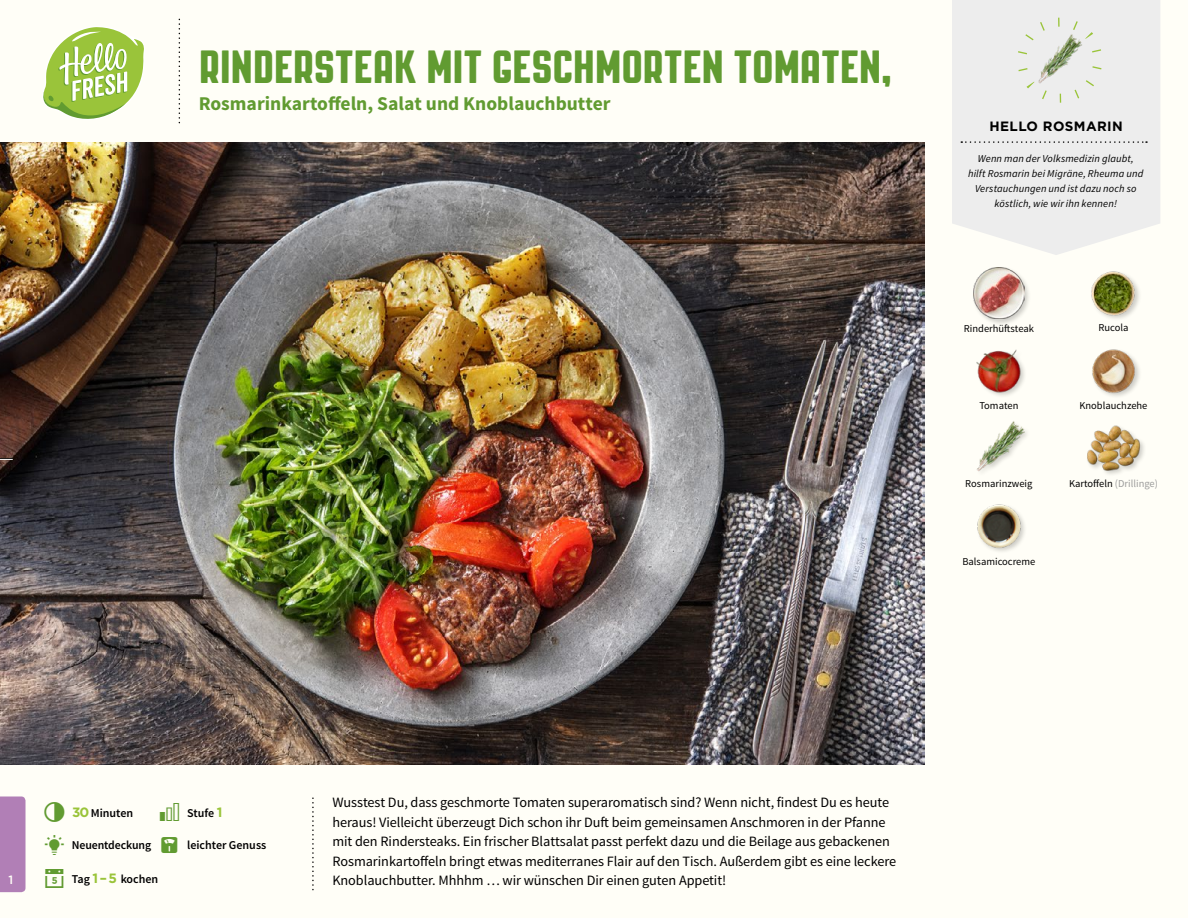
<style>
.page{position:relative;width:1188px;height:918px;background:#fffef7}
.page>*{position:absolute;margin:0;border:0;box-sizing:border-box;transform-origin:0 0}
.t1{font:46.5px "PAG Revolucion";color:#619b31}
.t2{font:700 19.5px "Source Sans Pro";color:#619b31}
.t3{font:14.25px/19.5px "Source Sans Pro";letter-spacing:-.005em;color:#000}
.t4{font:700 13.5px "Gotham";letter-spacing:.03em;color:#000}
.t5{font:600 12px "Source Sans Pro";color:#000}
.t6{font:500 12px "Gotham";color:#fffef7}
.t7{font:italic 10.5px/14.7px "Source Sans Pro";letter-spacing:.01em;color:#000;text-align:center}
.t8{font:10.5px "Source Sans Pro";color:#000}
.t9{font:10.5px "Source Sans Pro";color:#9d9d9c}
.s1{color:#000}
.s2{font-family:"Gotham";font-weight:700;font-size:13.5px;color:#9ac43a}
</style>
<div class="page">
<svg style="left:43px;top:27px;width:101px;height:92px"></svg>
<div style="left:0;top:796px;width:26px;height:96px;background:#b17fb6"></div>
<img style="left:977px;top:504px;width:48px;height:48px">
<div style="left:1086px;top:424px;width:60px;height:53px;background:#000;opacity:.2"></div>
<img style="left:1086px;top:424px;width:56px;height:53px">
<img style="left:977px;top:421px;width:50px;height:51px">
<img style="left:976px;top:349px;width:49px;height:47px">
<img style="left:1092px;top:349px;width:48px;height:48px">
<img style="left:1091px;top:271px;width:48px;height:48px">
<div style="left:972px;top:266px;width:60px;height:60px;background:#000;opacity:.2"></div>
<img style="left:973px;top:268px;width:51px;height:51px">
<div style="left:952px;top:0;width:208px;height:255px;background:#ededed"></div>
<svg style="left:961px;top:141px;width:186px;height:2px"></svg>
<img style="left:1032px;top:33px;width:52px;height:57px">
<div style="left:1017px;top:18px;width:85px;height:85px;border:9px dashed #9ac43a;border-radius:50%"></div>
<img style="left:0;top:142px;width:925px;height:623px">
<svg style="left:0;top:458px;width:13px;height:2px"></svg>
<h1 class="t1" style="left:199px;top:42px;width:695px">RINDERSTEAK MIT GESCHMORTEN TOMATEN,</h1>
<h2 class="t2" style="left:199px;top:91px;width:413px">Rosmarinkartoffeln, Salat und Knoblauchbutter</h2>
<p class="t4" style="left:989px;top:117px;width:135px">HELLO ROSMARIN</p>
<p class="t7" style="left:968px;top:152px;width:177px">Wenn man der Volksmedizin glaubt, hilft Rosmarin bei Migräne, Rheuma und Verstauchungen und ist dazu noch so köstlich, wie wir ihn kennen!</p>
<p class="t8" style="left:964px;top:322px;width:72px">Rinderhüftsteak</p>
<p class="t8" style="left:1098px;top:321px;width:32px">Rucola</p>
<p class="t8" style="left:979px;top:399px;width:41px">Tomaten</p>
<p class="t8" style="left:1079px;top:399px;width:70px">Knoblauchzehe</p>
<p class="t8" style="left:965px;top:477px;width:69px">Rosmarinzweig</p>
<p class="t9" style="left:1069px;top:477px;width:90px"><span class="s1">Kartoffeln</span> (Drillinge)</p>
<p class="t8" style="left:962px;top:555px;width:74px">Balsamicocreme</p>
<p class="t5" style="left:72px;top:805px;width:62px"><span class="s2">30</span> Minuten</p>
<p class="t5" style="left:187px;top:805px;width:37px">Stufe <span class="s2">1</span></p>
<p class="t3" style="left:332px;top:793px;width:565px">Wusstest Du, dass geschmorte Tomaten superaromatisch sind? Wenn nicht, findest Du es heute heraus! Vielleicht überzeugt Dich schon ihr Duft beim gemeinsamen Anschmoren in der Pfanne mit den Rindersteaks. Ein frischer Blattsalat passt perfekt dazu und die Beilage aus gebackenen Rosmarinkartoffeln bringt etwas mediterranes Flair auf den Tisch. Außerdem gibt es eine leckere</p>
<p class="t5" style="left:72px;top:838px;width:81px">Neuentdeckung</p>
<p class="t5" style="left:187px;top:838px;width:81px">leichter Genuss</p>
<p class="t5" style="left:72px;top:871px;width:88px">Tag <span class="s2">1 –5</span> kochen</p>
<p class="t6" style="left:9px;top:872px;width:6px">1</p>
<p class="t3" style="left:332px;top:871px;width:395px">Knoblauchbutter. Mhhhm … wir wünschen Dir einen guten Appetit!</p>
</div>
